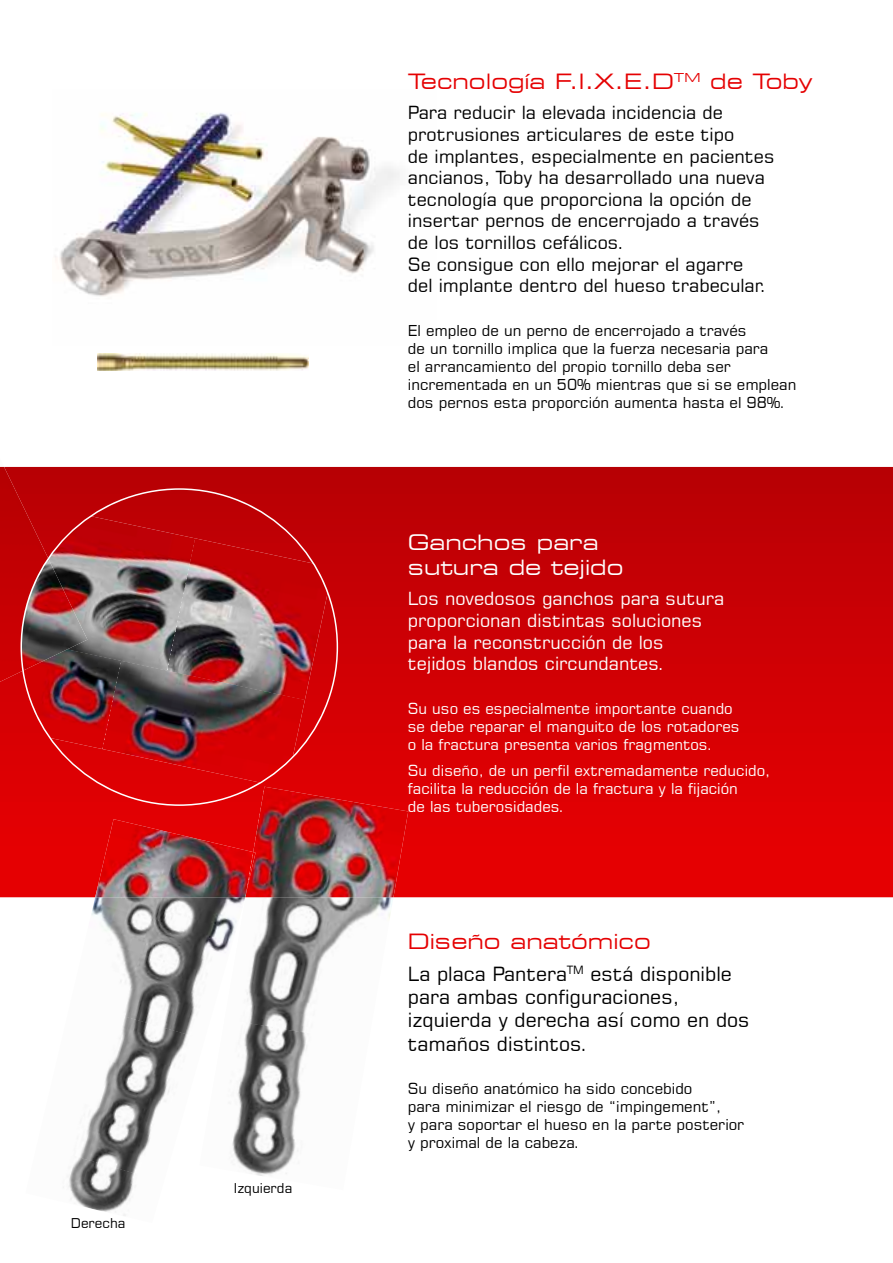
<style>
.page{position:relative;width:893px;height:1263px;background:#fff}
.page>*{position:absolute;margin:0;border:0;box-sizing:border-box;transform-origin:0 0}
.t1{font:expanded 21px "Square 721 BT";color:#e50002}
.t2{font:expanded 21px/25.2px "Square 721 BT";color:#fff}
.t3{font:19.5px/23.4px "Square 721 BT";color:#000}
.t4{font:18px/21.6px "Square 721 BT";color:#000}
.t5{font:18px/21.6px "Square 721 BT";color:#fff}
.t6{font:15px/18px "Square 721 BT";color:#000}
.t7{font:15px/18px "Square 721 BT";color:#fff}
.t8{font:13.5px "Square 721 BT";color:#000}
</style>
<div class="page">
<img style="left:55px;top:113px;width:345px;height:184px">
<img style="left:98px;top:353px;width:210px;height:18px">
<svg style="left:0;top:467px;width:893px;height:430px;background:#d00003"></svg>
<img style="left:0;top:467px;width:48px;height:215px">
<img style="left:245px;top:897px;width:148px;height:122px">
<img style="left:232px;top:1019px;width:74px;height:157px">
<img style="left:245px;top:787px;width:163px;height:110px">
<img style="left:71px;top:897px;width:174px;height:142px">
<img style="left:71px;top:1001px;width:134px;height:144px">
<img style="left:63px;top:1145px;width:85px;height:71px">
<img style="left:95px;top:819px;width:158px;height:78px">
<img style="left:246px;top:852px;width:10px;height:39px">
<img style="left:21px;top:488px;width:317px;height:318px">
<p class="t8" style="left:71px;top:1214px;width:56px">Derecha</p>
<p class="t8" style="left:234px;top:1179px;width:60px">Izquierda</p>
<h1 class="t1" style="left:408px;top:69px;width:406px">Tecnología F.I.X.E.D<sup>TM</sup> de Toby</h1>
<p class="t4" style="left:408px;top:102px;width:368px">Para reducir la elevada incidencia de protrusiones articulares de este tipo<br>de implantes, especialmente en pacientes ancianos, Toby ha desarrollado una nueva tecnología que proporciona la opción de insertar pernos de encerrojado a través de los tornillos cefálicos.<br>Se consigue con ello mejorar el agarre<br>del implante dentro del hueso trabecular.</p>
<p class="t6" style="left:408px;top:321px;width:390px">El empleo de un perno de encerrojado a través<br>de un tornillo implica que la fuerza necesaria para<br>el arrancamiento del propio tornillo deba ser incrementada en un 50% mientras que si se emplean dos pernos esta proporción aumenta hasta el 98%.</p>
<h1 class="t2" style="left:408px;top:530px;width:217px">Ganchos para sutura de tejido</h1>
<p class="t5" style="left:408px;top:588px;width:318px">Los novedosos ganchos para sutura proporcionan distintas soluciones para la reconstrucción de los tejidos blandos circundantes.</p>
<p class="t7" style="left:408px;top:699px;width:333px">Su uso es especialmente importante cuando se debe reparar el manguito de los rotadores o la fractura presenta varios fragmentos.</p>
<p class="t7" style="left:408px;top:761px;width:364px">Su diseño, de un perfil extremadamente reducido, facilita la reducción de la fractura y la fijación<br>de las tuberosidades.</p>
<h1 class="t1" style="left:408px;top:928px;width:244px">Diseño anatómico</h1>
<h2 class="t3" style="left:408px;top:961px;width:343px">La placa Pantera<sup>TM</sup> está disponible para ambas configuraciones, izquierda y derecha así como en dos tamaños distintos.</h2>
<p class="t6" style="left:408px;top:1080px;width:338px">Su diseño anatómico ha sido concebido<br>para minimizar el riesgo de “impingement”,<br>y para soportar el hueso en la parte posterior y proximal de la cabeza.</p>
</div>
